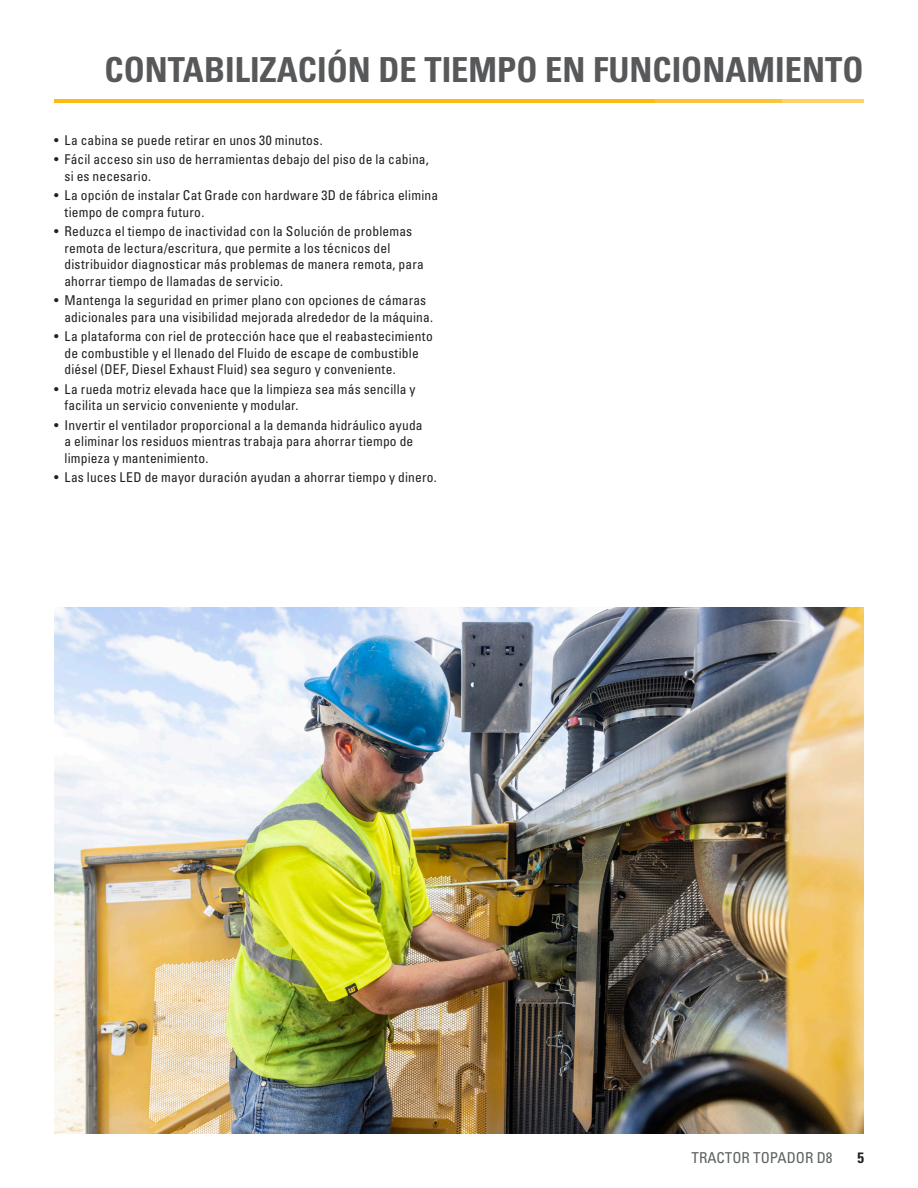
<style>
.page{position:relative;width:918px;height:1188px;background:#fff}
.page>*{position:absolute;margin:0;border:0;box-sizing:border-box;transform-origin:0 0}
.Headline_medium_gray{font:34.5px "Univers LTCYR 67 Bold Cond";color:#57585a}
.Running_footer-RH{font:condensed 15px "Univers LTCYR 57";color:#5d6163}
.t1{font:15px "Univers LTCYR 67 Bold Cond";color:#231f20}
.t2{font:condensed 13.5px/16.5px "Univers LT Std";letter-spacing:.01em;color:#231f20}
</style>
<div class="page">
<hr style="left:54px;top:99px;width:601px;height:4px;background:#fcba13">
<hr style="left:654px;top:99px;width:128px;height:4px;background:#fcc437">
<hr style="left:782px;top:99px;width:81px;height:4px;background:#fdd266">
<img style="left:54px;top:608px;width:809px;height:526px">
<p class="Headline_medium_gray" style="left:105px;top:48px;width:760px">CONTABILIZACIÓN DE TIEMPO EN FUNCIONAMIENTO</p>
<p class="t2" style="left:54px;top:132px;width:270px">• La cabina se puede retirar en unos 30 minutos.</p>
<p class="t2" style="left:64px;top:151px;width:366px;text-indent:-10px">• Fácil acceso sin uso de herramientas debajo del piso de la cabina, si es necesario.</p>
<p class="t2" style="left:64px;top:187px;width:375px;text-indent:-10px">• La opción de instalar Cat Grade con hardware 3D de fábrica elimina tiempo de compra futuro.</p>
<p class="t2" style="left:64px;top:223px;width:361px;text-indent:-10px">• Reduzca el tiempo de inactividad con la Solución de problemas remota de lectura/escritura, que permite a los técnicos del distribuidor diagnosticar más problemas de manera remota, para ahorrar tiempo de llamadas de servicio.</p>
<p class="t2" style="left:64px;top:292px;width:370px;text-indent:-10px">• Mantenga la seguridad en primer plano con opciones de cámaras adicionales para una visibilidad mejorada alrededor de la máquina.</p>
<p class="t2" style="left:64px;top:328px;width:370px;text-indent:-10px">• La plataforma con riel de protección hace que el reabastecimiento de combustible y el llenado del Fluido de escape de combustible diésel (DEF, Diesel Exhaust Fluid) sea seguro y conveniente.</p>
<p class="t2" style="left:64px;top:381px;width:353px;text-indent:-10px">• La rueda motriz elevada hace que la limpieza sea más sencilla y facilita un servicio conveniente y modular.</p>
<p class="t2" style="left:64px;top:417px;width:360px;text-indent:-10px">• Invertir el ventilador proporcional a la demanda hidráulico ayuda a eliminar los residuos mientras trabaja para ahorrar tiempo de limpieza y mantenimiento.</p>
<p class="t2" style="left:54px;top:469px;width:384px">• Las luces LED de mayor duración ayudan a ahorrar tiempo y dinero.</p>
<p class="Running_footer-RH" style="left:692px;top:1148px;width:142px">TRACTOR TOPADOR D8</p>
<p class="t1" style="left:857px;top:1148px;width:8px">5</p>
</div>
